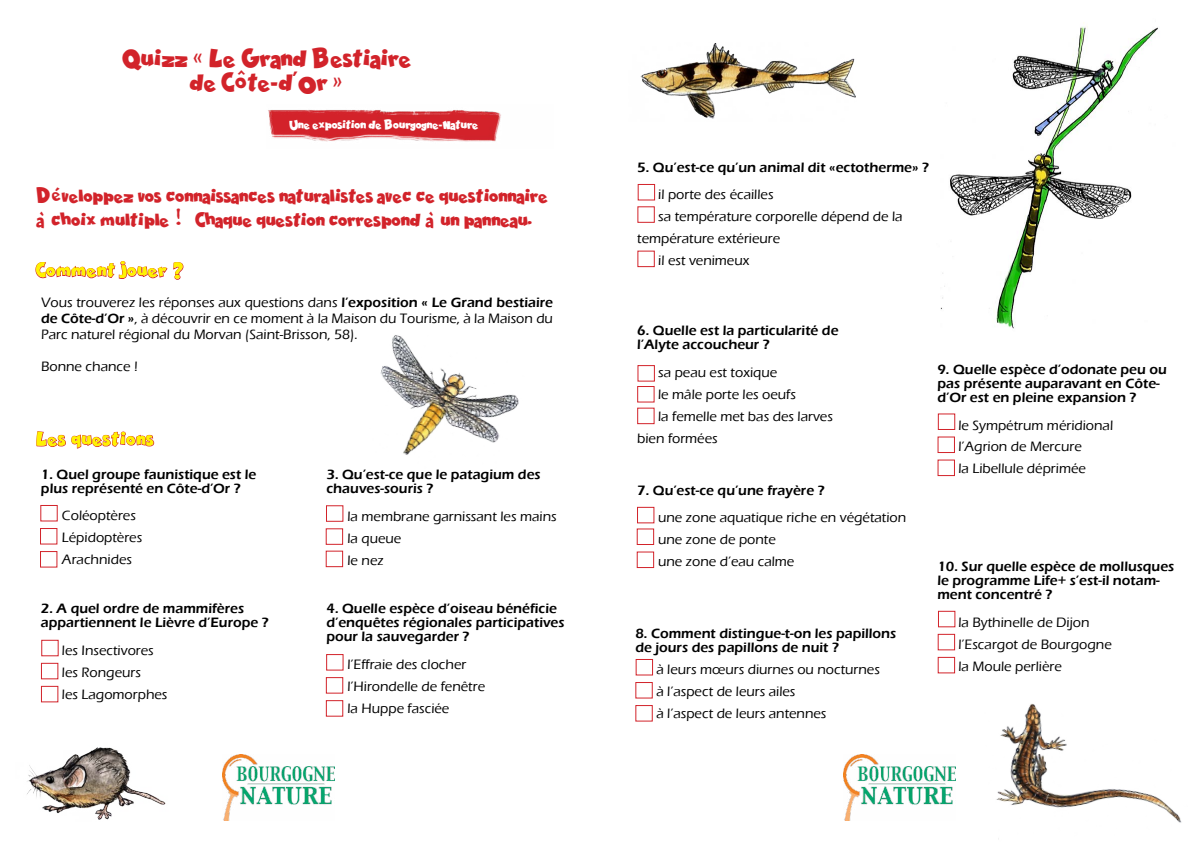
<style>
.page{position:relative;width:1191px;height:842px;background:#fff}
.page>*{position:absolute;margin:0;border:0;box-sizing:border-box;transform-origin:0 0}
.t1{font:26px/24px "Comica BD Bold";letter-spacing:-.04em;color:#d2232a;text-align:center}
.t2{font:20px/24px "Comica BD Bold";letter-spacing:-.04em;color:#d2232a}
.t3{font:20px "Comica BD Bold";color:#fff200}
.t4{font:500 14px/22px "Eras ITC";color:#000}
.t5{font:600 14px/14px "Eras ITC";color:#000}
.t6{font:13px "Comica BD Bold";letter-spacing:-.05em;color:#fff}
.s1{font-family:"Eras ITC";font-weight:500}
.s2{font-family:"Eras ITC";font-weight:600}
.s3{font-family:"Telegraphem"}
.s4{font-weight:600}
</style>
<div class="page">
<img style="left:268px;top:110px;width:233px;height:32px">
<img style="left:223px;top:754px;width:111px;height:67px">
<img style="left:844px;top:754px;width:111px;height:67px">
<svg style="left:35px;top:261px;width:149px;height:19px"></svg>
<svg style="left:36px;top:431px;width:119px;height:18px"></svg>
<img style="left:380px;top:335px;width:139px;height:120px">
<img style="left:27px;top:747px;width:139px;height:73px">
<img style="left:996px;top:703px;width:186px;height:136px">
<img style="left:940px;top:22px;width:218px;height:307px">
<img style="left:640px;top:43px;width:216px;height:76px">
<div style="left:40px;top:505px;width:18px;height:16px;border:1px solid #d2232a"></div>
<div style="left:40px;top:528px;width:17px;height:16px;border:1px solid #d2232a"></div>
<div style="left:40px;top:551px;width:17px;height:17px;border:1px solid #d2232a"></div>
<div style="left:41px;top:640px;width:18px;height:16px;border:1px solid #d2232a"></div>
<div style="left:41px;top:663px;width:17px;height:16px;border:1px solid #d2232a"></div>
<div style="left:41px;top:686px;width:17px;height:16px;border:1px solid #d2232a"></div>
<div style="left:326px;top:505px;width:17px;height:17px;border:1px solid #d2232a"></div>
<div style="left:326px;top:528px;width:17px;height:17px;border:1px solid #d2232a"></div>
<div style="left:326px;top:551px;width:17px;height:16px;border:1px solid #d2232a"></div>
<div style="left:326px;top:654px;width:17px;height:17px;border:1px solid #d2232a"></div>
<div style="left:326px;top:677px;width:17px;height:17px;border:1px solid #d2232a"></div>
<div style="left:326px;top:700px;width:17px;height:17px;border:1px solid #d2232a"></div>
<div style="left:637px;top:184px;width:18px;height:16px;border:1px solid #d2232a"></div>
<div style="left:637px;top:206px;width:18px;height:17px;border:1px solid #d2232a"></div>
<div style="left:637px;top:251px;width:18px;height:16px;border:1px solid #d2232a"></div>
<div style="left:637px;top:365px;width:18px;height:17px;border:1px solid #d2232a"></div>
<div style="left:637px;top:386px;width:17px;height:16px;border:1px solid #d2232a"></div>
<div style="left:637px;top:408px;width:17px;height:16px;border:1px solid #d2232a"></div>
<div style="left:635px;top:659px;width:18px;height:16px;border:1px solid #d2232a"></div>
<div style="left:635px;top:682px;width:18px;height:16px;border:1px solid #d2232a"></div>
<div style="left:635px;top:705px;width:18px;height:16px;border:1px solid #d2232a"></div>
<div style="left:937px;top:413px;width:18px;height:17px;border:1px solid #d2232a"></div>
<div style="left:937px;top:436px;width:18px;height:17px;border:1px solid #d2232a"></div>
<div style="left:937px;top:459px;width:18px;height:17px;border:1px solid #d2232a"></div>
<div style="left:938px;top:611px;width:17px;height:16px;border:1px solid #d2232a"></div>
<div style="left:937px;top:634px;width:18px;height:16px;border:1px solid #d2232a"></div>
<div style="left:937px;top:657px;width:18px;height:16px;border:1px solid #d2232a"></div>
<div style="left:637px;top:507px;width:17px;height:16px;border:1px solid #d2232a"></div>
<div style="left:636px;top:528px;width:18px;height:17px;border:1px solid #d2232a"></div>
<div style="left:636px;top:551px;width:18px;height:17px;border:1px solid #d2232a"></div>
<h1 class="t1" style="left:120px;top:45px;width:292px">Quizz <span class="s1">«</span> Le Grand Bestiaire de Côte-d<span class="s2">’</span>Or <span class="s1">»</span></h1>
<p class="t6" style="left:288px;top:117px;width:192px">Une exposition de Bourgogne-Nature</p>
<h2 class="t2" style="left:35px;top:183px;width:514px">Développez vos connaissances naturalistes avec ce questionnaire à choix multiple <span class="s3">!</span> Chaque question correspond à un panneau.</h2>
<h2 class="t3" style="left:35px;top:259px;width:150px">Comment jouer ?</h2>
<p class="t4" style="left:41px;top:295px;width:513px;line-height:16px;text-align:justify">Vous trouverez les réponses aux questions dans <span class="s4">l’exposition « Le Grand bestiaire de Côte-d’Or »</span>, à découvrir en ce moment à la Maison du Tourisme, à la Maison du Parc naturel régional du Morvan (Saint-Brisson, 58).</p>
<p class="t4" style="left:41px;top:356px;width:98px">Bonne chance !</p>
<h2 class="t3" style="left:35px;top:427px;width:120px">Les questions</h2>
<p class="t5" style="left:41px;top:467px;width:217px">1. Quel groupe faunistique est le plus représenté en Côte-d’Or ?</p>
<p class="t4" style="left:62px;top:505px;width:82px">Coléoptères<br>Lépidoptères<br>Arachnides</p>
<p class="t5" style="left:41px;top:602px;width:229px">2. A quel ordre de mammifères appartiennent le Lièvre d’Europe ?</p>
<p class="t4" style="left:62px;top:640px;width:107px">les Insectivores les Rongeurs<br>les Lagomorphes</p>
<p class="t5" style="left:326px;top:468px;width:216px">3. Qu’est-ce que le patagium des chauves-souris ?</p>
<p class="t4" style="left:347px;top:506px;width:211px">la membrane garnissant les mains la queue<br>le nez</p>
<p class="t5" style="left:326px;top:602px;width:240px">4. Quelle espèce d’oiseau bénéficie d’enquêtes régionales participatives pour la sauvegarder ?</p>
<p class="t4" style="left:347px;top:654px;width:139px">l’Effraie des clocher l’Hirondelle de fenêtre la Huppe fasciée</p>
<p class="t5" style="left:637px;top:160px;width:293px">5. Qu’est-ce qu’un animal dit «ectotherme» ?</p>
<p class="t4" style="left:658px;top:184px;width:117px">il porte des écailles</p>
<p class="t4" style="left:658px;top:206px;width:246px">sa température corporelle dépend de la</p>
<p class="t4" style="left:637px;top:228px;width:144px">température extérieure</p>
<p class="t4" style="left:658px;top:250px;width:93px">il est venimeux</p>
<p class="t5" style="left:637px;top:323px;width:203px">6. Quelle est la particularité de l’Alyte accoucheur ?</p>
<p class="t4" style="left:658px;top:361px;width:121px">sa peau est toxique</p>
<p class="t4" style="left:658px;top:383px;width:139px">le mâle porte les oeufs</p>
<p class="t4" style="left:658px;top:405px;width:176px">la femelle met bas des larves</p>
<p class="t4" style="left:637px;top:427px;width:82px">bien formées</p>
<p class="t5" style="left:637px;top:483px;width:189px">7. Qu’est-ce qu’une frayère ?</p>
<p class="t4" style="left:658px;top:507px;width:250px">une zone aquatique riche en végétation une zone de ponte<br>une zone d’eau calme</p>
<p class="t5" style="left:635px;top:627px;width:262px">8. Comment distingue-t-on les papillons de jours des papillons de nuit ?</p>
<p class="t4" style="left:656px;top:659px;width:225px">à leurs mœurs diurnes ou nocturnes à l’aspect de leurs ailes<br>à l’aspect de leurs antennes</p>
<p class="t5" style="left:937px;top:362px;width:231px">9. Quelle espèce d’odonate peu ou pas présente auparavant en Côte&shy;d’Or est en pleine expansion ?</p>
<p class="t4" style="left:958px;top:414px;width:156px">le Sympétrum méridional l’Agrion de Mercure<br>la Libellule déprimée</p>
<p class="t5" style="left:937px;top:560px;width:238px">10. Sur quelle espèce de mollusques le programme Life+ s’est-il notam&shy;ment concentré ?</p>
<p class="t4" style="left:958px;top:611px;width:155px">la Bythinelle de Dijon l’Escargot de Bourgogne la Moule perlière</p>
</div>
